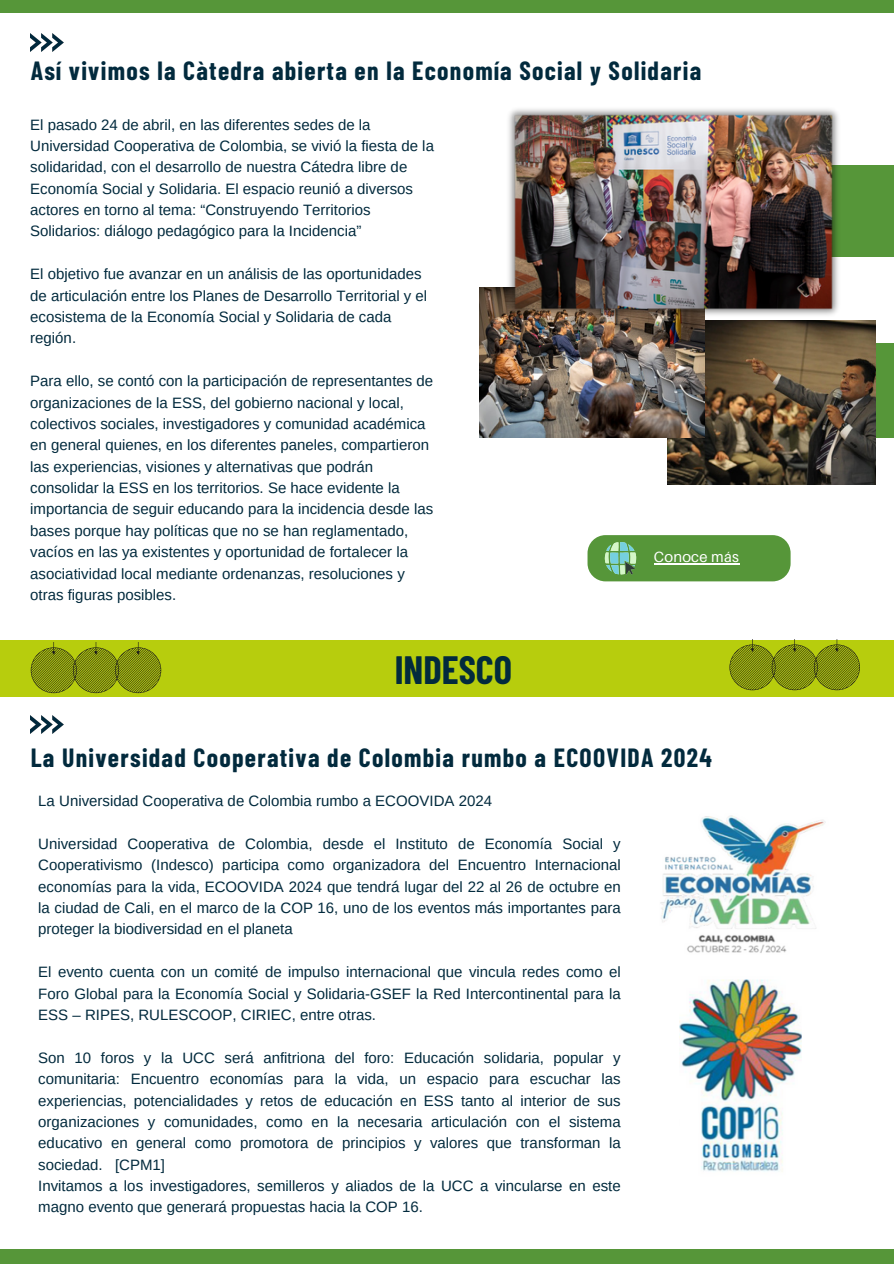
<style>
.page{position:relative;width:894px;height:1264px;background:#fff}
.page>*{position:absolute;margin:0;border:0;box-sizing:border-box;transform-origin:0 0}
.t1{font:700 38.55px "Barlow Condensed";color:#022a3d}
.t2{font:700 25.65px "Barlow Condensed";letter-spacing:.05em;color:#022a3d}
.t3{font:15px/21.3px "Arimo";color:#022a3d}
.t4{font:14.7px "Aileron";letter-spacing:.015em;color:#fff}
</style>
<div class="page">
<img style="left:31px;top:34px;width:32px;height:18px">
<div style="left:0;top:0;width:893px;height:12px;background:#569639"></div>
<div style="left:0;top:1249px;width:893px;height:14px;background:#569639"></div>
<div style="left:0;top:640px;width:893px;height:56px;background:#b7cd0d"></div>
<svg style="left:31px;top:643px;width:130px;height:50px"></svg>
<svg style="left:729px;top:640px;width:130px;height:50px"></svg>
<div style="left:677px;top:166px;width:216px;height:91px;background:#569639"></div>
<div style="left:579px;top:342px;width:314px;height:95px;background:#569639"></div>
<img style="left:667px;top:320px;width:208px;height:165px">
<img style="left:479px;top:287px;width:225px;height:150px">
<img style="left:495px;top:109px;width:356px;height:211px">
<div style="left:587px;top:535px;width:203px;height:46px;background:#569639;border-radius:18px"></div>
<svg style="left:604px;top:542px;width:32px;height:32px"></svg>
<hr style="left:653px;top:563px;width:86px;height:1px;background:#fff">
<img style="left:660px;top:815px;width:166px;height:138px">
<img style="left:679px;top:979px;width:121px;height:193px">
<img style="left:31px;top:715px;width:32px;height:18px">
<p class="t2" style="left:31px;top:54px;width:671px">Así vivimos la Càtedra abierta en la Economía Social y Solidaria</p>
<p class="t3" style="left:30px;top:114px;width:405px">El pasado 24 de abril, en las diferentes sedes de la Universidad Cooperativa de Colombia, se vivió la fiesta de la solidaridad, con el desarrollo de nuestra Cátedra libre de Economía Social y Solidaria. El espacio reunió a diversos actores en torno al tema: “Construyendo Territorios Solidarios: diálogo pedagógico para la Incidencia”</p>
<p class="t3" style="left:30px;top:263px;width:398px">El objetivo fue avanzar en un análisis de las oportunidades de articulación entre los Planes de Desarrollo Territorial y el ecosistema de la Economía Social y Solidaria de cada región.</p>
<p class="t3" style="left:30px;top:370px;width:404px">Para ello, se contó con la participación de representantes de organizaciones de la ESS, del gobierno nacional y local, colectivos sociales, investigadores y comunidad académica en general quienes, en los diferentes paneles, compartieron las experiencias, visiones y alternativas que podrán consolidar la ESS en los territorios. Se hace evidente la importancia de seguir educando para la incidencia desde las bases porque hay políticas que no se han reglamentado, vacíos en las ya existentes y oportunidad de fortalecer la asociatividad local mediante ordenanzas, resoluciones y otras figuras posibles.</p>
<p class="t1" style="left:394px;top:645px;width:119px">INDESCO</p>
<p class="t4" style="left:653px;top:548px;width:86px">Conoce más</p>
<p class="t2" style="left:31px;top:741px;width:682px">La Universidad Cooperativa de Colombia rumbo a ECOOVIDA 2024</p>
<h3 class="t3" style="left:38px;top:790px;width:455px">La Universidad Cooperativa de Colombia rumbo a ECOOVIDA 2024</h3>
<p class="t3" style="left:38px;top:833px;width:583px;text-align:justify">Universidad Cooperativa de Colombia, desde el Instituto de Economía Social y Cooperativismo (Indesco) participa como organizadora del Encuentro Internacional economías para la vida, ECOOVIDA 2024 que tendrá lugar del 22 al 26 de octubre en la ciudad de Cali, en el marco de la COP 16, uno de los eventos más importantes para proteger la biodiversidad en el planeta</p>
<h2 class="t3" style="left:38px;top:961px;width:583px;text-align:justify">El evento cuenta con un comité de impulso internacional que vincula redes como el Foro Global para la Economía Social y Solidaria-GSEF la Red Intercontinental para la ESS – RIPES, RULESCOOP, CIRIEC, entre otras.</h2>
<p class="t3" style="left:38px;top:1046px;width:583px;text-align:justify">Son 10 foros y la UCC será anfitriona del foro: Educación solidaria, popular y comunitaria: Encuentro economías para la vida, un espacio para escuchar las experiencias, potencialidades y retos de educación en ESS tanto al interior de sus organizaciones y comunidades, como en la necesaria articulación con el sistema educativo en general como promotora de principios y valores que transforman la sociedad. [CPM1]</p>
<p class="t3" style="left:38px;top:1175px;width:583px">Invitamos a los investigadores, semilleros y aliados de la UCC a vincularse en este magno evento que generará propuestas hacia la COP 16.</p>
</div>
